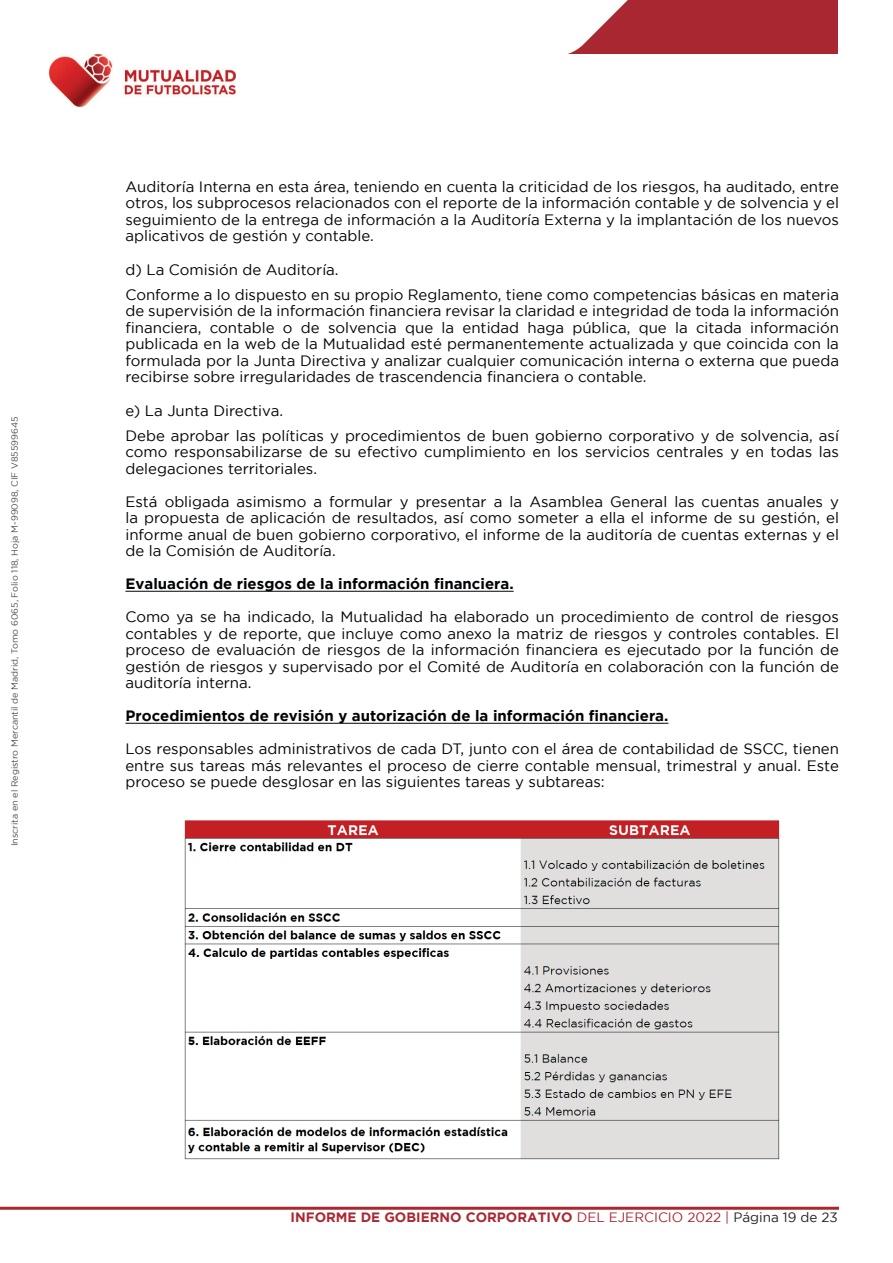
<style>
.page{position:relative;width:893px;height:1263px;background:#fff}
.page>*{position:absolute;margin:0;border:0;box-sizing:border-box;transform-origin:0 0}
.t1{font:15px/16.5px "Gotham";color:#010305;text-align:justify}
.t2{font:700 15px "Gotham";color:#010305}
.t3{font:700 13.5px "Gotham";color:#a92731}
.t4{font:9px "Gotham";color:#4b4c4d}
.s1{font-weight:400}
.s2{font-weight:400;color:#231f20}
</style>
<div class="page">
<div style="left:0;top:1207px;width:839px;height:3px;background:#a92731;border:2px solid #a92731"></div>
<img style="left:50px;top:54px;width:186px;height:52px">
<div style="left:554px;top:0;width:284px;height:54px;background:#a92731"></div>
<svg style="left:554px;top:0;width:74px;height:54px"></svg>
<hr style="left:125px;top:591px;width:389px;height:1px;background:#010305">
<hr style="left:125px;top:723px;width:539px;height:1px;background:#010305">
<img style="left:184px;top:820px;width:596px;height:340px">
<p class="t4" style="left:10px;top:846px;width:431px;rotate:-90deg">Inscrita en el Registro Mercantil de Madrid, Tomo 6065, Folio 118, Hoja M-99098, CIF V85599645</p>
<p class="t1" style="left:125px;top:178px;width:715px">Auditoría Interna en esta área, teniendo en cuenta la criticidad de los riesgos, ha auditado, entre otros, los subprocesos relacionados con el reporte de la información contable y de solvencia y el seguimiento de la entrega de información a la Auditoría Externa y la implantación de los nuevos aplicativos de gestión y contable.</p>
<p class="t1" style="left:125px;top:257px;width:715px;line-height:25px">d) La Comisión de Auditoría.<br>Conforme a lo dispuesto en su propio Reglamento, tiene como competencias básicas en materia</p>
<p class="t1" style="left:125px;top:302px;width:715px">de supervisión de la información financiera revisar la claridad e integridad de toda la información financiera, contable o de solvencia que la entidad haga pública, que la citada información publicada en la web de la Mutualidad esté permanentemente actualizada y que coincida con la formulada por la Junta Directiva y analizar cualquier comunicación interna o externa que pueda recibirse sobre irregularidades de trascendencia financiera o contable.</p>
<p class="t1" style="left:125px;top:398px;width:715px;line-height:25px">e) La Junta Directiva.<br>Debe aprobar las políticas y procedimientos de buen gobierno corporativo y de solvencia, así</p>
<p class="t1" style="left:125px;top:443px;width:715px">como responsabilizarse de su efectivo cumplimiento en los servicios centrales y en todas las delegaciones territoriales.</p>
<p class="t1" style="left:125px;top:493px;width:715px">Está obligada asimismo a formular y presentar a la Asamblea General las cuentas anuales y la propuesta de aplicación de resultados, así como someter a ella el informe de su gestión, el informe anual de buen gobierno corporativo, el informe de la auditoría de cuentas externas y el de la Comisión de Auditoría.</p>
<p class="t2" style="left:125px;top:575px;width:390px">Evaluación de riesgos de la información financiera.</p>
<p class="t1" style="left:125px;top:608px;width:715px">Como ya se ha indicado, la Mutualidad ha elaborado un procedimiento de control de riesgos contables y de reporte, que incluye como anexo la matriz de riesgos y controles contables. El proceso de evaluación de riesgos de la información financiera es ejecutado por la función de gestión de riesgos y supervisado por el Comité de Auditoría en colaboración con la función de auditoría interna.</p>
<p class="t2" style="left:125px;top:707px;width:544px">Procedimientos de revisión y autorización de la información financiera.</p>
<p class="t1" style="left:125px;top:740px;width:715px">Los responsables administrativos de cada DT, junto con el área de contabilidad de SSCC, tienen entre sus tareas más relevantes el proceso de cierre contable mensual, trimestral y anual. Este proceso se puede desglosar en las siguientes tareas y subtareas:</p>
<p class="t3" style="left:291px;top:1209px;width:549px">INFORME DE GOBIERNO CORPORATIVO <span class="s1">DEL EJERCICIO 2022 |</span> <span class="s2">Página 19 de 23</span></p>
</div>
